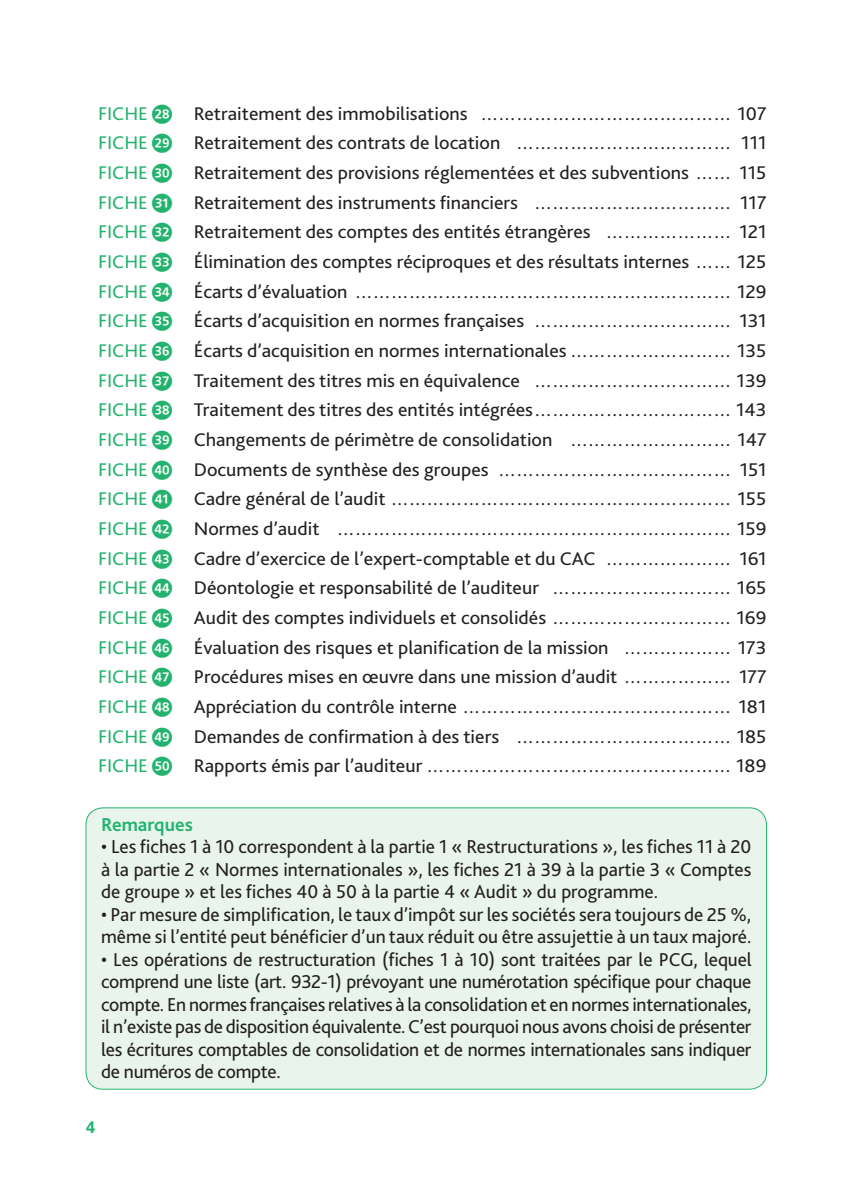
<style>
.page{position:relative;width:850px;height:1190px;background:#fff}
.page>*{position:absolute;margin:0;border:0;box-sizing:border-box;transform-origin:0 0}
.t1{font:19.6px/22.6px "Bliss 2";color:#231f20;text-align:justify}
.t2{font:700 19.6px "Bliss 2";color:#24b36e}
.t3{font:19.2px "Bliss 2";color:#231f20;scale:1.04 1}
.t4{font:700 16.4px "Univers LT Std";color:#24b36e}
.s1{color:#24b36e}
.s2{font-family:"TP Pchiffres";color:#24b36e}
</style>
<div class="page">
<div style="left:86px;top:807px;width:680px;height:281px;background:#e9f5ec;border-radius:17px"></div>
<p class="t3" style="left:98px;top:101px;width:374px"><span class="s1">FICHE</span> <span class="s2">E</span> Retraitement des immobilisations………………………………………</p>
<p class="t3" style="left:737px;top:101px;width:30px">107</p>
<p class="t3" style="left:98px;top:131px;width:405px"><span class="s1">FICHE</span> <span class="s2">R</span> Retraitement des contrats de location…………………………………</p>
<p class="t3" style="left:741px;top:131px;width:26px">111</p>
<p class="t3" style="left:98px;top:161px;width:582px"><span class="s1">FICHE</span> <span class="s2">T</span> Retraitement des provisions réglementées et des subventions………</p>
<p class="t3" style="left:739px;top:161px;width:28px">115</p>
<p class="t3" style="left:98px;top:190px;width:422px"><span class="s1">FICHE</span> <span class="s2">Y</span> Retraitement des instruments financiers………………………………</p>
<p class="t3" style="left:740px;top:190px;width:27px">117</p>
<p class="t3" style="left:98px;top:220px;width:492px"><span class="s1">FICHE</span> <span class="s2">U</span> Retraitement des comptes des entités étrangères……………………</p>
<p class="t3" style="left:739px;top:220px;width:28px">121</p>
<p class="t3" style="left:98px;top:250px;width:583px"><span class="s1">FICHE</span> <span class="s2">I</span> Élimination des comptes réciproques et des résultats internes………</p>
<p class="t3" style="left:737px;top:250px;width:29px">125</p>
<p class="t3" style="left:98px;top:279px;width:258px"><span class="s1">FICHE</span> <span class="s2">O</span> Écarts d’évaluation…………………………………………………………</p>
<p class="t3" style="left:737px;top:279px;width:30px">129</p>
<p class="t3" style="left:98px;top:309px;width:428px"><span class="s1">FICHE</span> <span class="s2">P</span> Écarts d’acquisition en normes françaises………………………………</p>
<p class="t3" style="left:739px;top:309px;width:27px">131</p>
<p class="t3" style="left:98px;top:339px;width:468px"><span class="s1">FICHE</span> <span class="s2">Q</span> Écarts d’acquisition en normes internationales…………………………</p>
<p class="t3" style="left:737px;top:339px;width:30px">135</p>
<p class="t3" style="left:98px;top:368px;width:424px"><span class="s1">FICHE</span> <span class="s2">S</span> Traitement des titres mis en équivalence………………………………</p>
<p class="t3" style="left:736px;top:368px;width:30px">139</p>
<p class="t3" style="left:98px;top:398px;width:435px"><span class="s1">FICHE</span> <span class="s2">D</span> Traitement des titres des entités intégrées………………………………</p>
<p class="t3" style="left:736px;top:398px;width:31px">143</p>
<p class="t3" style="left:98px;top:428px;width:455px"><span class="s1">FICHE</span> <span class="s2">F</span> Changements de périmètre de consolidation…………………………</p>
<p class="t3" style="left:737px;top:428px;width:30px">147</p>
<p class="t3" style="left:98px;top:457px;width:394px"><span class="s1">FICHE</span> <span class="s2">G</span> Documents de synthèse des groupes……………………………………</p>
<p class="t3" style="left:739px;top:457px;width:27px">151</p>
<p class="t3" style="left:98px;top:487px;width:294px"><span class="s1">FICHE</span> <span class="s2">H</span> Cadre général de l’audit……………………………………………………</p>
<p class="t3" style="left:737px;top:487px;width:29px">155</p>
<p class="t3" style="left:98px;top:517px;width:232px"><span class="s1">FICHE</span> <span class="s2">J</span> Normes d’audit……………………………………………………………</p>
<p class="t3" style="left:737px;top:517px;width:30px">159</p>
<p class="t3" style="left:98px;top:546px;width:496px"><span class="s1">FICHE</span> <span class="s2">K</span> Cadre d’exercice de l’expert-comptable et du CAC……………………</p>
<p class="t3" style="left:739px;top:546px;width:28px">161</p>
<p class="t3" style="left:98px;top:576px;width:442px"><span class="s1">FICHE</span> <span class="s2">L</span> Déontologie et responsabilité de l’auditeur……………………………</p>
<p class="t3" style="left:737px;top:576px;width:30px">165</p>
<p class="t3" style="left:98px;top:606px;width:448px"><span class="s1">FICHE</span> <span class="s2">M</span> Audit des comptes individuels et consolidés……………………………</p>
<p class="t3" style="left:736px;top:606px;width:30px">169</p>
<p class="t3" style="left:98px;top:635px;width:509px"><span class="s1">FICHE</span> <span class="s2">W</span> Évaluation des risques et planification de la mission…………………</p>
<p class="t3" style="left:738px;top:635px;width:29px">173</p>
<p class="t3" style="left:98px;top:665px;width:516px"><span class="s1">FICHE</span> <span class="s2">X</span> Procédures mises en œuvre dans une mission d’audit…………………</p>
<p class="t3" style="left:739px;top:665px;width:28px">177</p>
<p class="t3" style="left:98px;top:695px;width:363px"><span class="s1">FICHE</span> <span class="s2">C</span> Appréciation du contrôle interne…………………………………………</p>
<p class="t3" style="left:738px;top:695px;width:28px">181</p>
<p class="t3" style="left:98px;top:724px;width:404px"><span class="s1">FICHE</span> <span class="s2">V</span> Demandes de confirmation à des tiers…………………………………</p>
<p class="t3" style="left:736px;top:724px;width:30px">185</p>
<p class="t3" style="left:98px;top:754px;width:330px"><span class="s1">FICHE</span> <span class="s2">B</span> Rapports émis par l’auditeur………………………………………………</p>
<p class="t3" style="left:736px;top:754px;width:31px">189</p>
<p class="t2" style="left:101px;top:812px;width:93px">Remarques</p>
<p class="t1" style="left:101px;top:835px;width:652px">• Les fiches 1 à 10 correspondent à la partie 1 « Restructurations », les fiches 11 à 20 à la partie 2 « Normes internationales », les fiches 21 à 39 à la partie 3 « Comptes de groupe » et les fiches 40 à 50 à la partie 4 « Audit » du programme.</p>
<p class="t1" style="left:101px;top:902px;width:652px">• Par mesure de simplification, le taux d’impôt sur les sociétés sera toujours de 25 %, même si l’entité peut bénéficier d’un taux réduit ou être assujettie à un taux majoré.</p>
<p class="t1" style="left:101px;top:947px;width:652px">• Les opérations de restructuration (fiches 1 à 10) sont traitées par le PCG, lequel comprend une liste (art. 932-1) prévoyant une numérotation spécifique pour chaque compte. En normes françaises relatives à la consolidation et en normes internationales, il n’existe pas de disposition équivalente. C’est pourquoi nous avons choisi de présenter les écritures comptables de consolidation et de normes internationales sans indiquer de numéros de compte.</p>
<p class="t4" style="left:86px;top:1118px;width:11px">4</p>
</div>
